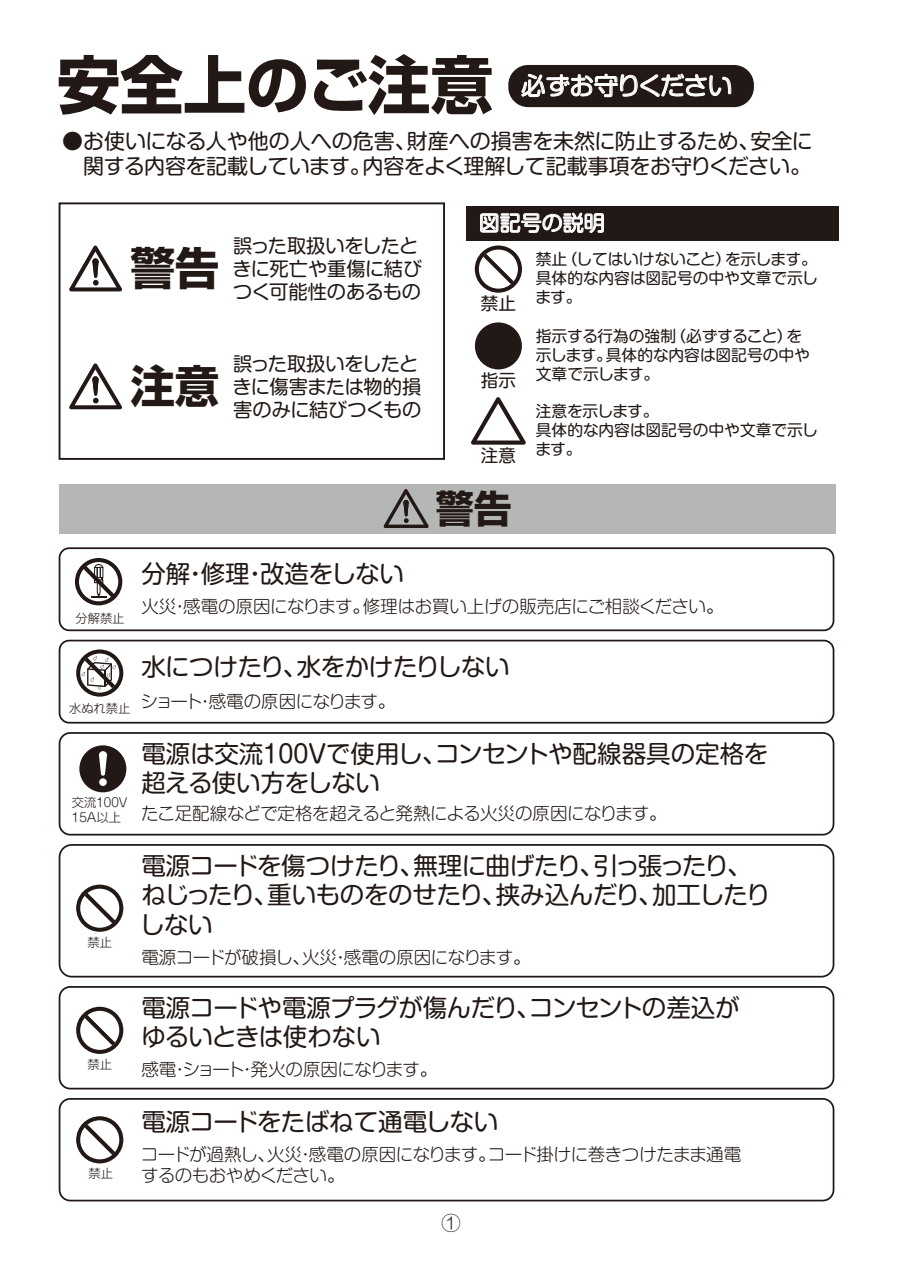
<style>
.page{position:relative;width:903px;height:1275px;background:#fff}
.page>*{position:absolute;margin:0;border:0;box-sizing:border-box;transform-origin:0 0}
.t1{font:700 63px "Shin Go Pro";color:#221815}
.t2{font:700 44.62px "Shin Go Pro";color:#221815}
.t3{font:700 37.98px "Shin Go Pro";color:#221815}
.t4{font:24.5px/29.4px "Shin M Go Pro";letter-spacing:-.02em;color:#221815}
.t5{font:24.5px/29.4px "Shin M Go Pro";color:#221815}
.t6{font:24.5px "Shin M Go Pro";letter-spacing:-.025em;color:#fff}
.t7{font:21px/25.2px "Shin M Go Pro";letter-spacing:-.01em;color:#221815}
.t8{font:21px "Shin M Go Pro";color:#fff}
.t9{font:19.25px/23.1px "Shin M Go Pro";letter-spacing:-.02em;color:#221815}
.t10{font:19.25px "HG Maru Gothic MPRO";color:#221815}
.t11{font:300 17.5px "Shin M Go Pro";letter-spacing:-.03em;color:#221815}
.t12{font:300 17.5px "Shin M Go Pro";letter-spacing:-.01em;color:#221815}
.t13{font:17.5px "Shin M Go Pro";color:#221815}
.t14{font:15.75px/18.9px "Shin M Go Pro";color:#221815}
.t15{font:300 12.25px/14.7px "Shin M Go Pro";color:#221815}
</style>
<div class="page">
<div style="left:508px;top:65px;width:246px;height:42px;background:#221815;border-radius:20px"></div>
<svg style="left:521px;top:65px;width:210px;height:41px"></svg>
<div style="left:59px;top:202px;width:386px;height:258px;border:2px solid #221815"></div>
<svg style="left:69px;top:246px;width:53px;height:45px"></svg>
<svg style="left:69px;top:363px;width:53px;height:46px"></svg>
<div style="left:466px;top:206px;width:372px;height:35px;background:#221815"></div>
<svg style="left:480px;top:212px;width:124px;height:21px"></svg>
<svg style="left:475px;top:245px;width:47px;height:48px"></svg>
<div style="left:475px;top:322px;width:47px;height:47px;background:#221815;border-radius:50%"></div>
<svg style="left:471px;top:397px;width:55px;height:48px"></svg>
<div style="left:60px;top:484px;width:776px;height:49px;background:#b5b6b6"></div>
<svg style="left:384px;top:489px;width:45px;height:39px"></svg>
<svg style="left:75px;top:558px;width:47px;height:47px"></svg>
<div style="left:59px;top:547px;width:775px;height:84px;border:2px solid #221815;border-radius:10px"></div>
<svg style="left:76px;top:885px;width:47px;height:47px"></svg>
<div style="left:59px;top:844px;width:775px;height:133px;border:2px solid #221815;border-radius:12px"></div>
<svg style="left:76px;top:649px;width:47px;height:48px"></svg>
<div style="left:59px;top:640px;width:775px;height:84px;border:2px solid #221815;border-radius:10px"></div>
<div style="left:79px;top:745px;width:47px;height:47px;background:#221815;border-radius:50%"></div>
<svg style="left:99px;top:751px;width:8px;height:25px"></svg>
<div style="left:99px;top:778px;width:8px;height:8px;background:#fff;border-radius:50%"></div>
<div style="left:59px;top:732px;width:775px;height:103px;border:2px solid #221815;border-radius:11px"></div>
<svg style="left:76px;top:1007px;width:47px;height:47px"></svg>
<div style="left:59px;top:986px;width:775px;height:103px;border:2px solid #221815;border-radius:11px"></div>
<svg style="left:76px;top:1116px;width:47px;height:47px"></svg>
<div style="left:59px;top:1098px;width:775px;height:103px;border:2px solid #221815;border-radius:11px"></div>
<h1 class="t1" style="left:57px;top:35px;width:438px">安全上のご注意</h1>
<h3 class="t6" style="left:521px;top:66px;width:213px">必ずお守りください</h3>
<p class="t7" style="left:62px;top:126px;width:752px">●お使いになる人や他の人への危害、財産への損害を未然に防止するため、安全に　関する内容を記載しています。内容をよく理解して記載事項をお守りください。</p>
<h2 class="t2" style="left:130px;top:233px;width:91px">警告</h2>
<p class="t9" style="left:233px;top:232px;width:191px">誤った取扱いをしたときに死亡や重傷に結びつく可能性のあるもの</p>
<h2 class="t2" style="left:130px;top:351px;width:91px">注意</h2>
<p class="t9" style="left:233px;top:349px;width:190px">誤った取扱いをしたときに傷害または物的損害のみに結びつくもの</p>
<p class="t8" style="left:479px;top:206px;width:127px">図記号の説明</p>
<p class="t13" style="left:481px;top:289px;width:36px">禁止</p>
<p class="t13" style="left:481px;top:366px;width:36px">指示</p>
<p class="t13" style="left:481px;top:441px;width:36px">注意</p>
<h3 class="t3" style="left:436px;top:478px;width:77px">警告</h3>
<p class="t14" style="left:535px;top:248px;width:284px;text-align:justify">禁止（してはいけないこと）を示します。具体的な内容は図記号の中や文章で示します。</p>
<p class="t14" style="left:536px;top:325px;width:276px">指示する行為の強制（必ずすること）を示します。具体的な内容は図記号の中や文章で示します。</p>
<p class="t14" style="left:535px;top:400px;width:284px">注意を示します。<br>具体的な内容は図記号の中や文章で示します。</p>
<p class="t15" style="left:76px;top:609px;width:50px">分解禁止</p>
<h3 class="t4" style="left:141px;top:556px;width:264px">分解・修理・改造をしない</h3>
<p class="t12" style="left:141px;top:592px;width:584px">火災・感電の原因になります。修理はお買い上げの販売店にご相談ください。</p>
<h3 class="t4" style="left:141px;top:649px;width:370px">水につけたり、水をかけたりしない</h3>
<p class="t11" style="left:69px;top:687px;width:328px"><sub>水ぬれ禁止</sub> ショート・感電の原因になります。</p>
<p class="t15" style="left:72px;top:794px;width:57px">交流100V<br>15A以上</p>
<p class="t15" style="left:87px;top:933px;width:26px">禁止</p>
<h3 class="t5" style="left:141px;top:736px;width:628px">電源は交流100Vで使用し、コンセントや配線器具の定格を超える使い方をしない</h3>
<p class="t11" style="left:141px;top:799px;width:527px">たこ足配線などで定格を超えると発熱による火災の原因になります。</p>
<h3 class="t4" style="left:140px;top:848px;width:632px">電源コードを傷つけたり、無理に曲げたり、引っ張ったり、ねじったり、重いものをのせたり、挟み込んだり、加工したりしない</h3>
<p class="t11" style="left:141px;top:943px;width:391px">電源コードが破損し、火災・感電の原因になります。</p>
<h3 class="t4" style="left:141px;top:990px;width:600px">電源コードや電源プラグが傷んだり、コンセントの差込がゆるいときは使わない</h3>
<p class="t15" style="left:87px;top:1055px;width:26px">禁止</p>
<p class="t11" style="left:141px;top:1055px;width:297px">感電・ショート・発火の原因になります。</p>
<h3 class="t4" style="left:141px;top:1104px;width:359px">電源コードをたばねて通電しない</h3>
<p class="t11" style="left:141px;top:1140px;width:602px">コードが過熱し、火災・感電の原因になります。コード掛けに巻きつけたまま通電</p>
<p class="t15" style="left:89px;top:1165px;width:26px">禁止</p>
<p class="t11" style="left:141px;top:1161px;width:205px">するのもおやめください。</p>
<p class="t10" style="left:441px;top:1214px;width:21px">①</p>
</div>
